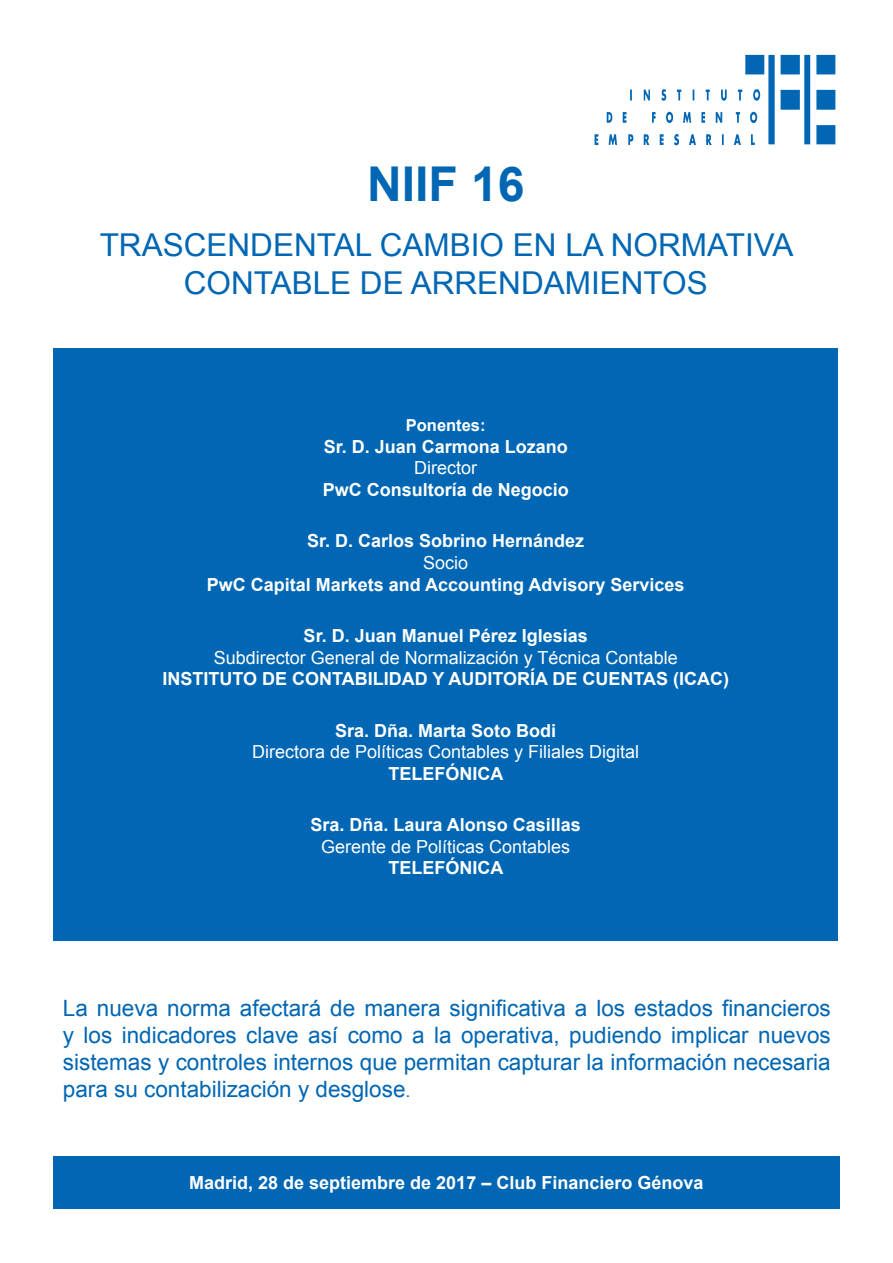
<style>
.page{position:relative;width:893px;height:1263px;background:#fff}
.page>*{position:absolute;margin:0;border:0;box-sizing:border-box;transform-origin:0 0}
.t1{font:700 48px "Arial";color:#0166b3}
.t2{font:31.5px/37.8px "Arial";color:#0166b3;text-align:center}
.t3{font:22.5px/27px "Arial";color:#0166b3;text-align:justify}
.t4{font:700 18px "Arial";color:#fff}
.t5{font:18px "Arial";color:#fff}
.t6{font:700 16.5px "Arial";color:#fff}
.s1{font-size:18px}
</style>
<div class="page">
<div style="left:53px;top:348px;width:785px;height:593px;background:#0166b3"></div>
<img style="left:594px;top:54px;width:241px;height:92px">
<div style="left:53px;top:1157px;width:786px;height:52px;background:#0166b3"></div>
<h1 class="t1" style="left:367px;top:153px;width:159px">NIIF 16</h1>
<h2 class="t2" style="left:100px;top:226px;width:695px">TRASCENDENTAL CAMBIO EN LA NORMATIVA<br>CONTABLE DE ARRENDAMIENTOS</h2>
<p class="t6" style="left:406px;top:414px;width:81px">Ponentes:</p>
<p class="t4" style="left:324px;top:435px;width:246px">Sr. D. Juan Carmona Lozano</p>
<p class="t5" style="left:414px;top:456px;width:64px">Director</p>
<p class="t4" style="left:323px;top:478px;width:248px">PwC Consultoría de Negocio</p>
<p class="t4" style="left:307px;top:529px;width:279px">Sr. D. Carlos Sobrino Hernández</p>
<p class="t5" style="left:423px;top:551px;width:47px">Socio</p>
<p class="t4" style="left:207px;top:572px;width:479px">PwC Capital Markets and Accounting Advisory Services</p>
<p class="t4" style="left:304px;top:624px;width:286px">Sr. D. Juan Manuel Pérez Iglesias</p>
<p class="t5" style="left:214px;top:645px;width:465px">Subdirector General de Normalización y Técnica Contable</p>
<p class="t4" style="left:162px;top:667px;width:568px">INSTITUTO DE CONTABILIDAD Y AUDITORÍA DE CUENTAS (ICAC)</p>
<p class="t4" style="left:335px;top:718px;width:223px">Sra. Dña. Marta Soto Bodi</p>
<p class="t5" style="left:252px;top:740px;width:389px">Directora de Políticas Contables y Filiales Digital</p>
<p class="t4" style="left:389px;top:761px;width:117px">TELEFÓNICA</p>
<p class="t4" style="left:310px;top:813px;width:272px">Sra. Dña. Laura Alonso Casillas</p>
<p class="t5" style="left:321px;top:834px;width:251px">Gerente de Políticas Contables</p>
<p class="t4" style="left:389px;top:856px;width:117px">TELEFÓNICA</p>
<p class="t3" style="left:63px;top:995px;width:769px">La nueva norma afectará de manera significativa a los estados financieros y los indicadores clave así como a la operativa, pudiendo implicar nuevos sistemas y controles internos que permitan capturar la información necesaria para su contabilización y desglose<span class="s1">.</span></p>
<p class="t4" style="left:189px;top:1171px;width:516px">Madrid, 28 de septiembre de 2017 – Club Financiero Génova</p>
</div>
